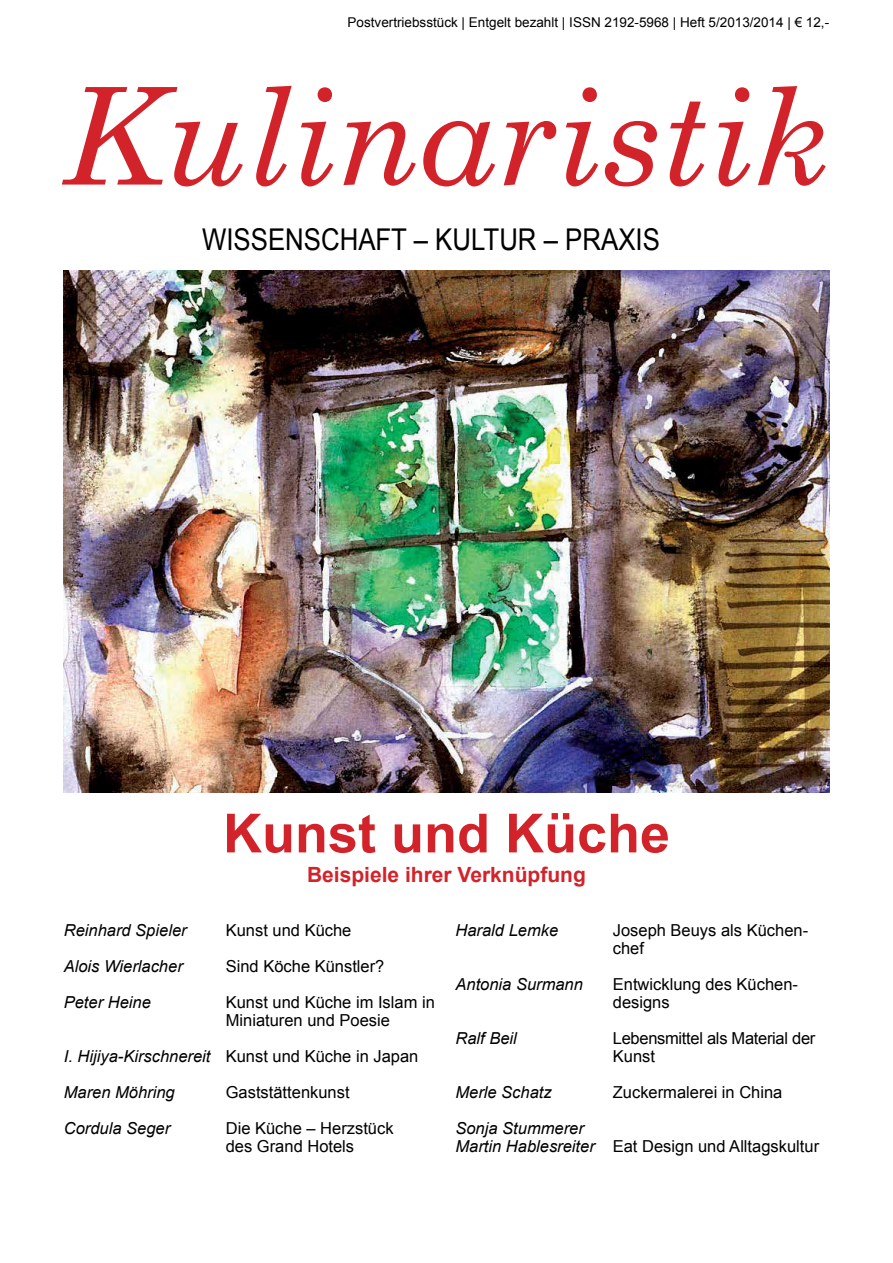
<style>
.page{position:relative;width:893px;height:1263px;background:#fff}
.page>*{position:absolute;margin:0;border:0;box-sizing:border-box;transform-origin:0 0}
.t1{font:italic 135px "Century Schoolbook";color:#d2232a}
.t2{font:700 54px "Arial";color:#d2232a}
.t3{font:30px "Arial";color:#000;scale:.86 1}
.t4{font:700 21px "Arial";color:#d2232a}
.t5{font:16.5px/18px "Arial";color:#000}
.t6{font:italic 16.5px/36px "Arial";color:#000}
.t7{font:13.5px "Arial";color:#000}
.s1{font-style:normal}
</style>
<div class="page">
<img style="left:64px;top:270px;width:765px;height:522px">
<p class="t7" style="left:348px;top:13px;width:230px">Postvertriebsstück | Entgelt bezahlt | ISSN</p>
<p class="t7" style="left:604px;top:13px;width:226px">2192-5968 | Heft 5/2013/2014 | € 12,-</p>
<h1 class="t1" style="left:64px;top:34px;width:766px">Kulinaristik</h1>
<h3 class="t3" style="left:202px;top:219px;width:534px">Wissenschaft – Kultur – Praxis</h3>
<h2 class="t2" style="left:223px;top:797px;width:449px">Kunst und Küche</h2>
<p class="t4" style="left:307px;top:861px;width:280px">Beispiele ihrer Verknüpfung</p>
<p class="t6" style="left:64px;top:912px;width:124px">Reinhard Spieler</p>
<p class="t5" style="left:226px;top:921px;width:127px">Kunst und Küche</p>
<p class="t6" style="left:64px;top:948px;width:147px">Alois Wierlacher <span class="s1">S</span></p>
<p class="t5" style="left:237px;top:957px;width:149px">ind Köche Künstler?</p>
<p class="t6" style="left:64px;top:984px;width:89px">Peter Heine</p>
<p class="t5" style="left:226px;top:993px;width:211px">Kunst und Küche im Islam in<br>Miniaturen und Poesie</p>
<p class="t6" style="left:64px;top:1038px;width:356px">I. Hijiya-Kirschnereit <span class="s1">Kunst und Küche in Japan<br></span>Maren Möhring</p>
<p class="t5" style="left:226px;top:1083px;width:125px">Gaststättenkunst</p>
<p class="t6" style="left:64px;top:1110px;width:108px">Cordula Seger</p>
<p class="t5" style="left:226px;top:1119px;width:169px">Die Küche – Herzstück des Grand Hotels</p>
<p class="t6" style="left:455px;top:912px;width:104px">Harald Lemke</p>
<p class="t5" style="left:613px;top:921px;width:197px">Joseph Beuys als Küchen&shy;chef</p>
<p class="t6" style="left:455px;top:966px;width:149px">Antonia Surmann <span class="s1">E</span></p>
<p class="t5" style="left:613px;top:975px;width:187px;text-indent:11px">ntwicklung des Küchen&shy;designs</p>
<p class="t6" style="left:455px;top:1020px;width:63px">Ralf Beil</p>
<p class="t5" style="left:613px;top:1029px;width:204px">Lebensmittel als Material der<br>Kunst</p>
<p class="t6" style="left:455px;top:1074px;width:98px">Merle Schatz</p>
<p class="t5" style="left:613px;top:1083px;width:171px">Zuckermalerei in China</p>
<p class="t6" style="left:455px;top:1119px;width:365px;line-height:18px">Sonja Stummerer<br>Martin Hablesreiter <span class="s1">Eat Design und Alltagskultur</span></p>
</div>
